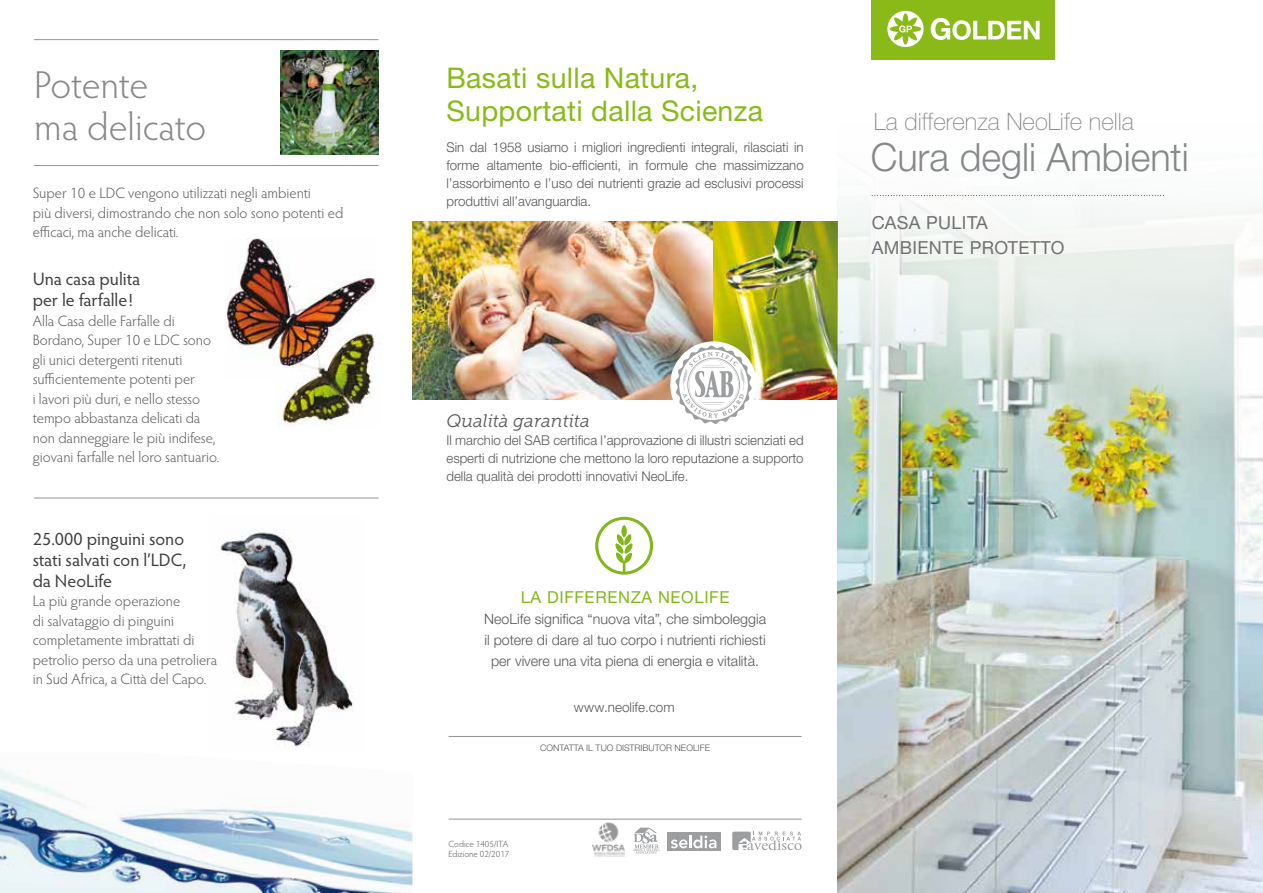
<style>
.page{position:relative;width:1263px;height:893px;background:#fff}
.page>*{position:absolute;margin:0;border:0;box-sizing:border-box;transform-origin:0 0}
.t1{font:300 39px/42px "Hypatia Sans Pro";letter-spacing:-.005em;color:#87888a}
.t2{font:300 39px "Helvetica Neue";color:#87888a}
.t3{font:28.5px/33px "Helvetica Neue LTW1 G";letter-spacing:.01em;color:#89ba17}
.t4{font:100 24px "Helvetica Neue";color:#87888a}
.t5{font:18px/21px "Hypatia Sans Pro";color:#3e3d40}
.t6{font:18px/25.5px "Helvetica Neue LTW1 G";letter-spacing:.02em;color:#707172}
.t7{font:italic 18px "Museo Slab 300";color:#58585a}
.t8{font:16.5px "Helvetica Neue LTW1 G";letter-spacing:.04em;color:#83b81a}
.t9{font:300 15px/19.5px "Hypatia Sans Pro";color:#58585a}
.t10{font:300 14.25px/21px "Helvetica Neue LTW1 G";color:#58585a;text-align:center}
.t11{font:300 13.5px/18px "Helvetica Neue LTW1 G";color:#58585a;text-align:justify}
.t12{font:300 9px "Helvetica Neue LTW1 G";color:#58585a}
.t13{font:300 9px/10.5px "Hypatia Sans Pro";color:#58585a}
</style>
<div class="page">
<hr style="left:34px;top:39px;width:344px;height:1px;background:#929395">
<hr style="left:34px;top:165px;width:344px;height:1px;background:#929395">
<hr style="left:34px;top:498px;width:344px;height:1px;background:#929395">
<img style="left:281px;top:50px;width:97px;height:105px">
<img style="left:219px;top:529px;width:135px;height:218px">
<img style="left:278px;top:343px;width:103px;height:83px">
<img style="left:226px;top:238px;width:150px;height:141px">
<img style="left:0;top:769px;width:412px;height:124px">
<hr style="left:449px;top:736px;width:352px;height:1px;background:#929395">
<hr style="left:449px;top:819px;width:352px;height:1px;background:#929395">
<svg style="left:634px;top:828px;width:25px;height:26px"></svg>
<svg style="left:732px;top:831px;width:70px;height:19px"></svg>
<div style="left:667px;top:832px;width:53px;height:19px;background:#9c9e9f"></div>
<svg style="left:671px;top:836px;width:45px;height:12px"></svg>
<img style="left:592px;top:822px;width:33px;height:35px">
<svg style="left:595px;top:517px;width:58px;height:58px"></svg>
<img style="left:412px;top:221px;width:426px;height:179px">
<div style="left:670px;top:341px;width:87px;height:87px;background:#fff;border-radius:50%"></div>
<svg style="left:675px;top:345px;width:77px;height:79px"></svg>
<img style="left:838px;top:195px;width:425px;height:698px">
<svg style="left:872px;top:195px;width:292px;height:1px"></svg>
<div style="left:872px;top:0;width:183px;height:60px;background:#89ba17"></div>
<svg style="left:931px;top:18px;width:108px;height:22px"></svg>
<svg style="left:887px;top:11px;width:36px;height:36px"></svg>
<h1 class="t1" style="left:34px;top:63px;width:173px">Potente<br>ma delicato</h1>
<p class="t9" style="left:33px;top:183px;width:312px">Super 10 e LDC vengono utilizzati negli ambienti<br>più diversi, dimostrando che non solo sono potenti ed efficaci, ma anche delicati.</p>
<p class="t5" style="left:33px;top:268px;width:109px">Una casa pulita per le farfalle!</p>
<p class="t9" style="left:33px;top:311px;width:188px">Alla Casa delle Farfalle di<br>Bordano, Super 10 e LDC sono gli unici detergenti ritenuti sufficientemente potenti per<br>i lavori più duri, e nello stesso tempo abbastanza delicati da non danneggiare le più indifese, giovani farfalle nel loro santuario.</p>
<p class="t5" style="left:33px;top:528px;width:155px;text-align:justify">25.000 pinguini sono stati salvati con l’LDC, da NeoLife</p>
<p class="t9" style="left:33px;top:591px;width:186px">La più grande operazione<br>di salvataggio di pinguini completamente imbrattati di petrolio perso da una petroliera in Sud Africa, a Città del Capo.</p>
<h2 class="t3" style="left:446px;top:61px;width:318px">Basati sulla Natura,<br>Supportati dalla Scienza</h2>
<p class="t11" style="left:446px;top:138px;width:359px">Sin dal 1958 usiamo i migliori ingredienti integrali, rilasciati in forme altamente bio-efficienti, in formule che massimizzano l’assorbimento e l’uso dei nutrienti grazie ad esclusivi processi produttivi all’avanguardia.</p>
<p class="t7" style="left:446px;top:411px;width:145px">Qualità garantita</p>
<p class="t11" style="left:446px;top:432px;width:359px">Il marchio del SAB certifica l’approvazione di illustri scienziati ed esperti di nutrizione che mettono la loro reputazione a supporto della qualità dei prodotti innovativi NeoLife.</p>
<p class="t8" style="left:521px;top:587px;width:210px">LA DIFFERENZA NEOLIFE</p>
<p class="t10" style="left:484px;top:608px;width:284px">NeoLife significa “nuova vita”, che simboleggia il potere di dare al tuo corpo i nutrienti richiesti per vivere una vita piena di energia e vitalità.</p>
<p class="t11" style="left:574px;top:698px;width:102px">www.neolife.com</p>
<p class="t12" style="left:540px;top:742px;width:171px">CONTATTA IL TUO DISTRIBUTOR NEOLIFE</p>
<p class="t13" style="left:449px;top:838px;width:62px">Codice 1405/ITA<br>Edizione 02/2017</p>
<h3 class="t4" style="left:874px;top:108px;width:262px">La differenza NeoLife nella</h3>
<h1 class="t2" style="left:871px;top:133px;width:320px">Cura degli Ambienti</h1>
<p class="t6" style="left:872px;top:210px;width:194px">CASA PULITA<br>AMBIENTE PROTETTO</p>
</div>
